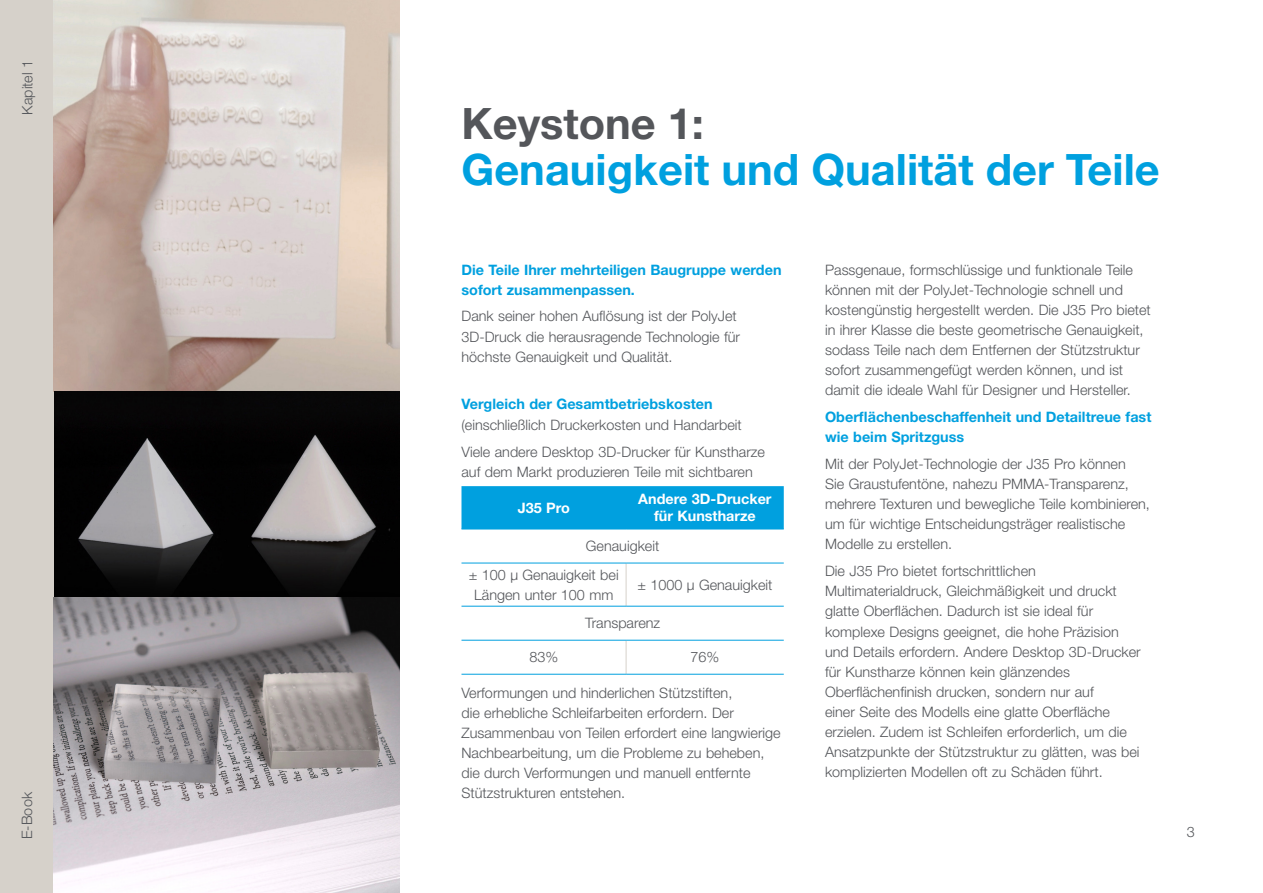
<style>
.page{position:relative;width:1263px;height:893px;background:#fff}
.page>*{position:absolute;margin:0;border:0;box-sizing:border-box;transform-origin:0 0}
.t1{font:700 43.35px "Helvetica Neue LT Std";color:#00a0df}
.t2{font:700 43.35px "Helvetica Neue LT Std";color:#54565a}
.t3{font:300 14.4px/20.1px "Helvetica Neue LT Std";color:#54565a}
.t4{font:700 14.4px/20.1px "Helvetica Neue LT Std";color:#00a0df}
.t5{font:700 14.4px/16.5px "Helvetica Neue LT Std";color:#fff;text-align:center}
</style>
<div class="page">
<div style="left:0;top:0;width:54px;height:893px;background:#d6d1ca"></div>
<img style="left:54px;top:0;width:345px;height:391px">
<svg style="left:54px;top:391px;width:345px;height:207px;background:#2b2a2b"></svg>
<svg style="left:54px;top:598px;width:345px;height:295px;background:#afaaad"></svg>
<div style="left:461px;top:486px;width:323px;height:43px;background:#00a0df"></div>
<svg style="left:461px;top:562px;width:323px;height:112px"></svg>
<hr style="left:626px;top:563px;width:1px;height:43px;background:#d6d1ca">
<hr style="left:626px;top:641px;width:1px;height:33px;background:#d6d1ca">
<hr style="left:461px;top:529px;width:165px;height:1px;background:#00a0df">
<hr style="left:626px;top:529px;width:158px;height:1px;background:#00a0df">
<hr style="left:461px;top:563px;width:165px;height:1px;background:#00a0df">
<hr style="left:626px;top:563px;width:158px;height:1px;background:#00a0df">
<hr style="left:461px;top:606px;width:165px;height:1px;background:#00a0df">
<hr style="left:626px;top:606px;width:158px;height:1px;background:#00a0df">
<hr style="left:461px;top:640px;width:165px;height:1px;background:#00a0df">
<hr style="left:626px;top:640px;width:158px;height:1px;background:#00a0df">
<hr style="left:461px;top:674px;width:165px;height:1px;background:#00a0df">
<hr style="left:626px;top:674px;width:158px;height:1px;background:#00a0df">
<p class="t3" style="left:17px;top:115px;width:57px;rotate:-90deg">Kapitel 1</p>
<p class="t3" style="left:17px;top:839px;width:49px;rotate:-90deg">E-Book</p>
<h1 class="t2" style="left:461px;top:97px;width:244px">Keystone 1:</h1>
<h1 class="t1" style="left:461px;top:143px;width:700px">Genauigkeit und Qualität der Teile</h1>
<p class="t4" style="left:461px;top:259px;width:322px">Die Teile Ihrer mehrteiligen Baugruppe werden sofort zusammenpassen.</p>
<p class="t3" style="left:461px;top:306px;width:280px">Dank seiner hohen Auflösung ist der PolyJet<br>3D-Druck die herausragende Technologie für höchste Genauigkeit und Qualität.</p>
<p class="t4" style="left:461px;top:393px;width:253px">Vergleich der Gesamtbetriebskosten</p>
<p class="t3" style="left:461px;top:411px;width:305px;line-height:26.8px">(einschließlich Druckerkosten und Handarbeit<br>Viele andere Desktop 3D-Drucker für Kunstharze</p>
<p class="t3" style="left:461px;top:461px;width:293px">auf dem Markt produzieren Teile mit sichtbaren</p>
<p class="t5" style="left:518px;top:499px;width:54px">J35 Pro</p>
<p class="t5" style="left:638px;top:491px;width:135px">Andere 3D-Drucker für Kunstharze</p>
<p class="t3" style="left:469px;top:531px;width:192px;line-height:28.5px;text-indent:117px">Genauigkeit ± 100 µ Genauigkeit bei</p>
<p class="t3" style="left:474px;top:584px;width:141px">Längen unter 100 mm</p>
<p class="t3" style="left:637px;top:574px;width:136px">± 1000 µ Genauigkeit</p>
<p class="t3" style="left:585px;top:613px;width:77px">Transparenz</p>
<p class="t3" style="left:529px;top:647px;width:30px">83%</p>
<p class="t3" style="left:690px;top:647px;width:30px">76%</p>
<p class="t3" style="left:461px;top:682px;width:321px">Verformungen und hinderlichen Stützstiften,<br>die erhebliche Schleifarbeiten erfordern. Der Zusammenbau von Teilen erfordert eine langwierige Nachbearbeitung, um die Probleme zu beheben, die durch Verformungen und manuell entfernte Stützstrukturen entstehen.</p>
<p class="t3" style="left:825px;top:259px;width:327px">Passgenaue, formschlüssige und funktionale Teile können mit der PolyJet-Technologie schnell und kostengünstig hergestellt werden. Die J35 Pro bietet in ihrer Klasse die beste geometrische Genauigkeit, sodass Teile nach dem Entfernen der Stützstruktur sofort zusammengefügt werden können, und ist damit die ideale Wahl für Designer und Hersteller.</p>
<p class="t4" style="left:825px;top:406px;width:328px">Oberflächenbeschaffenheit und Detailtreue fast wie beim Spritzguss</p>
<p class="t3" style="left:825px;top:453px;width:326px">Mit der PolyJet-Technologie der J35 Pro können<br>Sie Graustufentöne, nahezu PMMA-Transparenz, mehrere Texturen und bewegliche Teile kombinieren, um für wichtige Entscheidungsträger realistische Modelle zu erstellen.</p>
<p class="t3" style="left:825px;top:561px;width:317px">Die J35 Pro bietet fortschrittlichen Multimaterialdruck, Gleichmäßigkeit und druckt glatte Oberflächen. Dadurch ist sie ideal für komplexe Designs geeignet, die hohe Präzision und Details erfordern. Andere Desktop 3D-Drucker für Kunstharze können kein glänzendes Oberflächenfinish drucken, sondern nur auf<br>einer Seite des Modells eine glatte Oberfläche erzielen. Zudem ist Schleifen erforderlich, um die Ansatzpunkte der Stützstruktur zu glätten, was bei komplizierten Modellen oft zu Schäden führt.</p>
<p class="t3" style="left:1187px;top:822px;width:10px">3</p>
</div>
